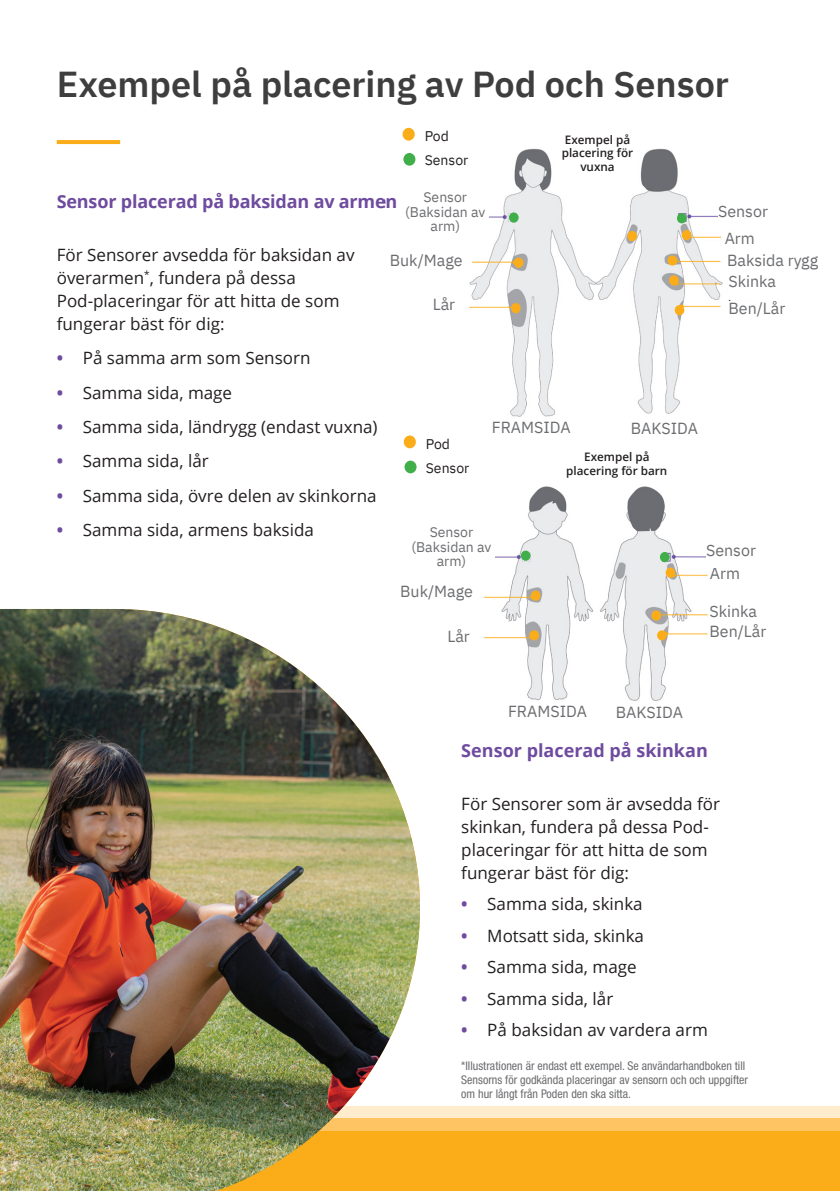
<style>
.page{position:relative;width:840px;height:1191px;background:#fff}
.page>*{position:absolute;margin:0;border:0;box-sizing:border-box;transform-origin:0 0}
.t1{font:600 36px "IBM Plex Sans";color:#3e3e3f}
.t2{font:700 18px "Open Sans";letter-spacing:-.01em;color:#6e4b9e}
.t3{font:17px/23px "Open Sans";color:#231f20}
.Legal{font:16px "IBM Plex Sans";color:#6c6d70}
.Legal-2{font:14px/14.4px "IBM Plex Sans";color:#6c6d70;text-align:center}
.t4{font:14px "IBM Plex Sans";color:#231f20}
.t5{font:condensed 12px/14px "Helvetica Neue LT Std";color:#6c6d70}
.t6{font:600 11.6px/13.6px "Open Sans";color:#231f20;text-align:center}
.s1{font-weight:700;color:#6e4b9e}
</style>
<div class="page">
<div style="left:0;top:1106px;width:839px;height:82px;background:#feeccd"></div>
<div style="left:0;top:1118px;width:839px;height:73px;background:#fec463"></div>
<div style="left:0;top:1131px;width:839px;height:60px;background:#faad19"></div>
<hr style="left:57px;top:140px;width:63px;height:4px;background:#faad19">
<img style="left:407px;top:463px;width:301px;height:238px">
<img style="left:406px;top:148px;width:325px;height:297px">
<img style="left:0;top:609px;width:420px;height:582px">
<div style="left:402px;top:191px;width:86px;height:52px;background:#fff"></div>
<div style="left:380px;top:254px;width:91px;height:24px;background:#fff"></div>
<div style="left:422px;top:297px;width:43px;height:114px;background:#fff"></div>
<div style="left:724px;top:232px;width:86px;height:17px;background:#fff"></div>
<div style="left:717px;top:204px;width:87px;height:25px;background:#fff"></div>
<div style="left:728px;top:275px;width:60px;height:22px;background:#fff"></div>
<div style="left:726px;top:253px;width:113px;height:22px;background:#fff"></div>
<div style="left:728px;top:301px;width:60px;height:23px;background:#fff"></div>
<div style="left:491px;top:420px;width:99px;height:28px;background:#fff"></div>
<div style="left:630px;top:421px;width:99px;height:28px;background:#fff"></div>
<div style="left:408px;top:526px;width:86px;height:52px;background:#fff"></div>
<div style="left:390px;top:584px;width:92px;height:24px;background:#fff"></div>
<div style="left:436px;top:629px;width:44px;height:114px;background:#fff"></div>
<div style="left:705px;top:543px;width:87px;height:25px;background:#fff"></div>
<div style="left:402px;top:128px;width:12px;height:13px;background:#faad19;border-radius:50%"></div>
<div style="left:627px;top:231px;width:9px;height:10px;background:#faad19;border-radius:50%"></div>
<div style="left:668px;top:275px;width:10px;height:10px;background:#faad19;border-radius:50%"></div>
<div style="left:667px;top:255px;width:10px;height:11px;background:#faad19;border-radius:50%"></div>
<div style="left:681px;top:230px;width:10px;height:10px;background:#faad19;border-radius:50%"></div>
<div style="left:674px;top:305px;width:10px;height:10px;background:#faad19;border-radius:50%"></div>
<div style="left:508px;top:212px;width:10px;height:11px;background:#40ae49;border-radius:50%"></div>
<div style="left:513px;top:258px;width:10px;height:10px;background:#faad19;border-radius:50%"></div>
<div style="left:510px;top:303px;width:10px;height:10px;background:#faad19;border-radius:50%"></div>
<div style="left:403px;top:153px;width:12px;height:13px;background:#40ae49;border-radius:50%"></div>
<div style="left:676px;top:213px;width:10px;height:10px;background:#40ae49;border-radius:50%"></div>
<div style="left:659px;top:552px;width:10px;height:10px;background:#40ae49;border-radius:50%"></div>
<div style="left:520px;top:550px;width:10px;height:11px;background:#40ae49;border-radius:50%"></div>
<div style="left:665px;top:567px;width:10px;height:11px;background:#faad19;border-radius:50%"></div>
<div style="left:651px;top:610px;width:9px;height:10px;background:#faad19;border-radius:50%"></div>
<svg style="left:656px;top:630px;width:10px;height:10px"></svg>
<div style="left:530px;top:590px;width:10px;height:11px;background:#faad19;border-radius:50%"></div>
<div style="left:529px;top:630px;width:9px;height:10px;background:#faad19;border-radius:50%"></div>
<div style="left:403px;top:435px;width:12px;height:13px;background:#faad19;border-radius:50%"></div>
<div style="left:404px;top:460px;width:12px;height:13px;background:#40ae49;border-radius:50%"></div>
<p class="t1" style="left:57px;top:56px;width:673px">Exempel på placering av Pod och Sensor</p>
<p class="t4" style="left:424px;top:125px;width:26px">Pod</p>
<p class="t4" style="left:424px;top:149px;width:45px">Sensor</p>
<p class="t6" style="left:561px;top:133px;width:73px">Exempel på placering för vuxna</p>
<p class="Legal-2" style="left:405px;top:189px;width:81px">Sensor (Baksidan av arm)</p>
<p class="Legal" style="left:389px;top:248px;width:74px">Buk/Mage</p>
<p class="Legal" style="left:432px;top:292px;width:24px">Lår</p>
<p class="t2" style="left:57px;top:189px;width:342px">Sensor placerad på baksidan av armen</p>
<p class="t3" style="left:57px;top:243px;width:299px">För Sensorer avsedda för baksidan av överarmen<sup>*</sup>, fundera på dessa<br>Pod-placeringar för att hitta de som fungerar bäst för dig:</p>
<p class="t3" style="left:57px;top:346px;width:255px"><span class="s1">•</span> På samma arm som Sensorn</p>
<p class="t3" style="left:57px;top:380px;width:177px"><span class="s1">•</span> Samma sida, mage</p>
<p class="t3" style="left:57px;top:415px;width:322px"><span class="s1">•</span> Samma sida, ländrygg (endast vuxna)</p>
<p class="t3" style="left:57px;top:449px;width:153px"><span class="s1">•</span> Samma sida, lår</p>
<p class="t3" style="left:57px;top:483px;width:321px"><span class="s1">•</span> Samma sida, övre delen av skinkorna</p>
<p class="t3" style="left:57px;top:518px;width:258px"><span class="s1">•</span> Samma sida, armens baksida</p>
<p class="Legal" style="left:491px;top:415px;width:80px">FRAMSIDA</p>
<p class="Legal" style="left:630px;top:416px;width:69px">BAKSIDA</p>
<p class="t4" style="left:425px;top:433px;width:26px">Pod</p>
<p class="t4" style="left:425px;top:457px;width:45px">Sensor</p>
<p class="t6" style="left:566px;top:450px;width:103px">Exempel på placering för barn</p>
<p class="Legal-2" style="left:411px;top:524px;width:81px">Sensor (Baksidan av arm)</p>
<p class="Legal" style="left:400px;top:579px;width:74px">Buk/Mage</p>
<p class="Legal" style="left:447px;top:624px;width:24px">Lår</p>
<p class="Legal" style="left:717px;top:199px;width:51px">Sensor</p>
<p class="Legal" style="left:724px;top:226px;width:32px">Arm</p>
<p class="Legal" style="left:726px;top:248px;width:93px">Baksida rygg</p>
<p class="Legal" style="left:728px;top:296px;width:58px">Ben/Lår</p>
<p class="Legal" style="left:728px;top:269px;width:49px">Skinka</p>
<p class="Legal" style="left:705px;top:538px;width:51px">Sensor</p>
<p class="Legal" style="left:709px;top:561px;width:32px">Arm</p>
<p class="Legal" style="left:709px;top:599px;width:49px">Skinka</p>
<p class="Legal" style="left:709px;top:618px;width:58px">Ben/Lår</p>
<p class="Legal" style="left:507px;top:699px;width:80px">FRAMSIDA</p>
<p class="Legal" style="left:615px;top:699px;width:69px">BAKSIDA</p>
<p class="t2" style="left:461px;top:737px;width:248px">Sensor placerad på skinkan</p>
<p class="t3" style="left:461px;top:791px;width:260px">För Sensorer som är avsedda för skinkan, fundera på dessa Pod&shy;placeringar för att hitta de som fungerar bäst för dig:</p>
<p class="t3" style="left:461px;top:892px;width:183px"><span class="s1">•</span> Samma sida, skinka</p>
<p class="t3" style="left:461px;top:923px;width:184px"><span class="s1">•</span> Motsatt sida, skinka</p>
<p class="t3" style="left:461px;top:955px;width:177px"><span class="s1">•</span> Samma sida, mage</p>
<p class="t3" style="left:461px;top:986px;width:153px"><span class="s1">•</span> Samma sida, lår</p>
<p class="t3" style="left:461px;top:1018px;width:248px"><span class="s1">•</span> På baksidan av vardera arm</p>
<p class="t5" style="left:461px;top:1058px;width:288px">*Illustrationen är endast ett exempel. Se användarhandboken till<br>Sensorns för godkända placeringar av sensorn och och uppgifter om hur långt från Poden den ska sitta.</p>
</div>
